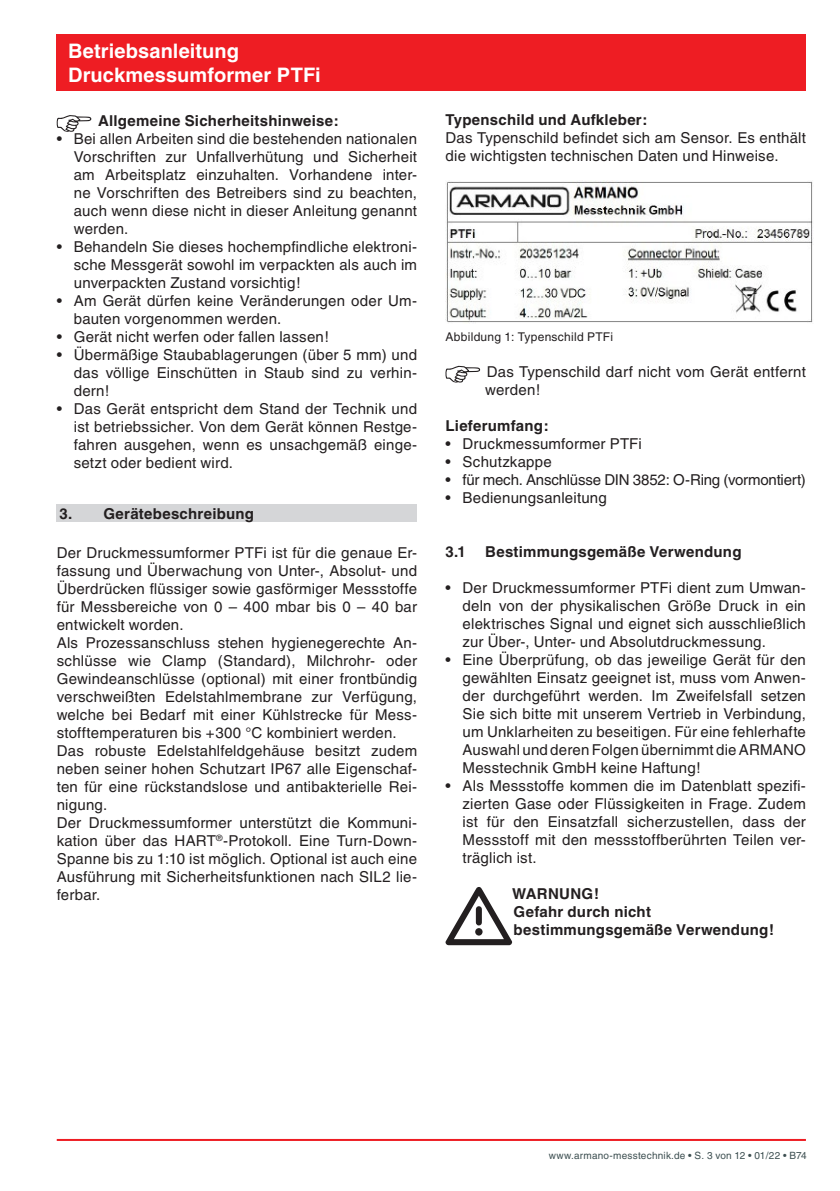
<style>
.page{position:relative;width:840px;height:1191px;background:#fff}
.page>*{position:absolute;margin:0;border:0;box-sizing:border-box;transform-origin:0 0}
.t1{font:700 20px/24px "Helvetica";letter-spacing:.005em;color:#fff}
.t2{font:15px/18px "Helvetica";letter-spacing:.015em;color:#231f20;text-align:justify}
.t3{font:700 15px/18px "Helvetica";letter-spacing:.015em;color:#231f20}
.t4{font:15px "Helvetica";letter-spacing:-.015em;color:#231f20}
.t5{font:12px "Helvetica";letter-spacing:.025em;color:#231f20}
.t6{font:10px "Helvetica";letter-spacing:.02em;color:#3d4f51}
</style>
<div class="page">
<hr style="left:57px;top:1139px;width:748px;height:2px;background:#ee1d23">
<div style="left:57px;top:34px;width:748px;height:57px;background:#ee1d23"></div>
<svg style="left:57px;top:115px;width:34px;height:17px"></svg>
<div style="left:57px;top:504px;width:360px;height:18px;background:#d5d6d8"></div>
<img style="left:445px;top:180px;width:368px;height:143px">
<svg style="left:445px;top:366px;width:35px;height:16px"></svg>
<svg style="left:445px;top:887px;width:67px;height:58px"></svg>
<div style="left:475px;top:928px;width:7px;height:7px;background:#231f20;border-radius:50%"></div>
<h1 class="t1" style="left:68px;top:39px;width:254px">Betriebsanleitung<br>Druckmessumformer PTFi</h1>
<p class="t3" style="left:98px;top:112px;width:242px">Allgemeine Sicherheitshinweise:</p>
<p class="t2" style="left:74px;top:130px;width:345px;text-indent:-17px">• Bei allen Arbeiten sind die bestehenden nationalen Vorschriften zur Unfallverhütung und Sicherheit am Arbeitsplatz einzuhalten. Vorhandene inter&shy;ne Vorschriften des Betreibers sind zu beachten, auch wenn diese nicht in dieser Anleitung genannt werden.</p>
<p class="t2" style="left:74px;top:238px;width:344px;text-indent:-17px">• Behandeln Sie dieses hochempfindliche elektroni&shy;sche Messgerät sowohl im verpackten als auch im unverpackten Zustand vorsichtig!</p>
<p class="t2" style="left:74px;top:292px;width:344px;text-indent:-17px">• Am Gerät dürfen keine Veränderungen oder Um&shy;bauten vorgenommen werden.</p>
<p class="t2" style="left:57px;top:328px;width:273px">• Gerät nicht werfen oder fallen lassen!</p>
<p class="t2" style="left:74px;top:346px;width:345px;text-indent:-17px">• Übermäßige Staubablagerungen (über 5 mm) und das völlige Einschütten in Staub sind zu verhin&shy;dern!</p>
<p class="t2" style="left:74px;top:400px;width:344px;text-indent:-17px">• Das Gerät entspricht dem Stand der Technik und ist betriebssicher. Von dem Gerät können Restge&shy;fahren ausgehen, wenn es unsachgemäß einge&shy;setzt oder bedient wird.</p>
<p class="t3" style="left:60px;top:504px;width:196px">3. Gerätebeschreibung</p>
<p class="t2" style="left:57px;top:543px;width:362px;text-align:left">Der Druckmessumformer PTFi ist für die genaue Er&shy;fassung und Überwachung von Unter-, Absolut- und Überdrücken flüssiger sowie gasförmiger Messstoffe für Messbereiche von 0 – 400 mbar bis 0 – 40 bar entwickelt worden.<br>Als Prozessanschluss stehen hygienegerechte An&shy;schlüsse wie Clamp (Standard), Milchrohr- oder Gewindeanschlüsse (optional) mit einer frontbündig verschweißten Edelstahlmembrane zur Verfügung, welche bei Bedarf mit einer Kühlstrecke für Mess&shy;stofftemperaturen bis +300 °C kombiniert werden.<br>Das robuste Edelstahlfeldgehäuse besitzt zudem neben seiner hohen Schutzart IP67 alle Eigenschaf&shy;ten für eine rückstandslose und antibakterielle Rei&shy;nigung.<br>Der Druckmessumformer unterstützt die Kommuni&shy;kation über das HART<sup>®</sup>-Protokoll. Eine Turn-Down-Spanne bis zu 1:10 ist möglich. Optional ist auch eine Ausführung mit Sicherheitsfunktionen nach SIL2 lie&shy;ferbar.</p>
<p class="t3" style="left:445px;top:110px;width:203px">Typenschild und Aufkleber:</p>
<p class="t2" style="left:445px;top:129px;width:361px">Das Typenschild befindet sich am Sensor. Es enthält die wichtigsten technischen Daten und Hinweise.</p>
<p class="t5" style="left:445px;top:330px;width:169px">Abbildung 1: Typenschild PTFi</p>
<p class="t2" style="left:485px;top:363px;width:322px">Das Typenschild darf nicht vom Gerät entfernt werden!</p>
<p class="t3" style="left:445px;top:416px;width:105px">Lieferumfang:</p>
<p class="t2" style="left:445px;top:435px;width:198px">• Druckmessumformer PTFi</p>
<p class="t2" style="left:445px;top:453px;width:108px">• Schutzkappe</p>
<p class="t4" style="left:445px;top:471px;width:362px">• für mech. Anschlüsse DIN 3852: O-Ring (vormontiert)</p>
<p class="t2" style="left:445px;top:489px;width:163px">• Bedienungsanleitung</p>
<p class="t3" style="left:445px;top:542px;width:22px">3.1</p>
<p class="t3" style="left:485px;top:542px;width:257px">Bestimmungsgemäße Verwendung</p>
<p class="t2" style="left:462px;top:579px;width:345px;text-indent:-17px">• Der Druckmessumformer PTFi dient zum Umwan&shy;deln von der physikalischen Größe Druck in ein elektrisches Signal und eignet sich ausschließlich zur Über-, Unter- und Absolutdruckmessung.</p>
<p class="t2" style="left:462px;top:651px;width:345px;text-indent:-17px">• Eine Überprüfung, ob das jeweilige Gerät für den gewählten Einsatz geeignet ist, muss vom Anwen&shy;der durchgeführt werden. Im Zweifelsfall setzen Sie sich bitte mit unserem Vertrieb in Verbindung, um Unklarheiten zu beseitigen. Für eine fehlerhafte Auswahl und deren Folgen übernimmt die ARMANO Messtechnik GmbH keine Haftung!</p>
<p class="t2" style="left:462px;top:777px;width:344px;text-indent:-17px">• Als Messstoffe kommen die im Datenblatt spezifi&shy;zierten Gase oder Flüssigkeiten in Frage. Zudem ist für den Einsatzfall sicherzustellen, dass der Messstoff mit den messstoffberührten Teilen ver&shy;träglich ist.</p>
<p class="t3" style="left:512px;top:884px;width:263px">WARNUNG!<br>Gefahr durch nicht bestimmungsgemäße Verwendung!</p>
<p class="t6" style="left:548px;top:1149px;width:259px">www.armano-messtechnik.de • S. 3 von 12 • 01/22 • B74</p>
</div>
